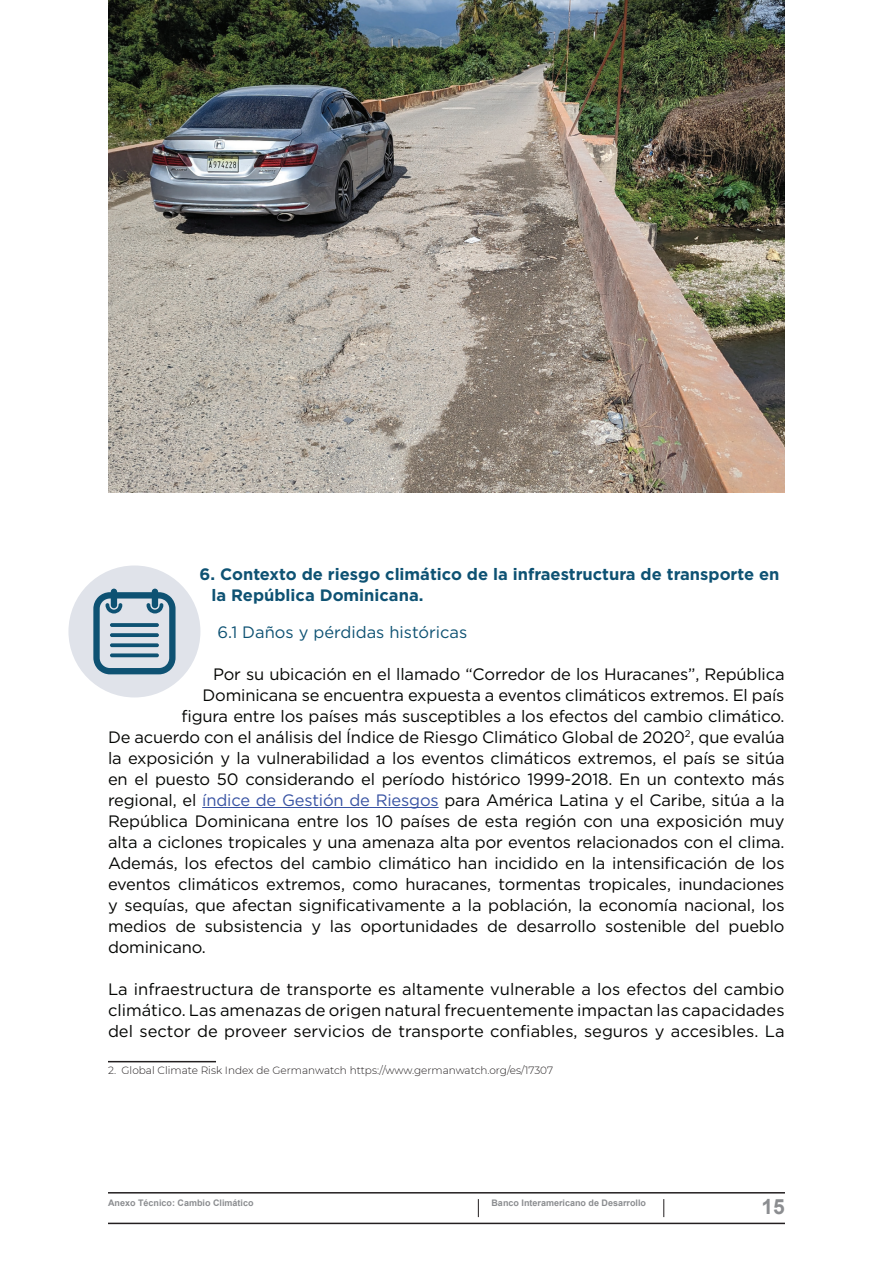
<style>
.page{position:relative;width:893px;height:1263px;background:#fff}
.page>*{position:absolute;margin:0;border:0;box-sizing:border-box;transform-origin:0 0}
.t1{font:700 21px "Arial";color:#8b8d90}
.t2{font:16.5px/21px "Gotham";letter-spacing:-.01em;color:#040503;text-align:justify}
.t3{font:700 16.5px/21.6px "Gotham";color:#0e5273}
.t4{font:16.5px "Gotham";color:#0e5273}
.t5{font:300 10.5px "Montserrat";color:#231f20}
.t6{font:700 9px "Arial";color:#8b8d90}
.s1{color:#3853a3}
</style>
<div class="page">
<hr style="left:108px;top:1192px;width:677px;height:1px;background:#231f20">
<hr style="left:108px;top:1223px;width:677px;height:1px;background:#231f20">
<svg style="left:478px;top:1199px;width:1px;height:18px"></svg>
<svg style="left:663px;top:1199px;width:1px;height:18px"></svg>
<hr style="left:202px;top:807px;width:237px;height:1px;background:#3853a3">
<hr style="left:108px;top:1061px;width:108px;height:1px;background:#231f20">
<img style="left:108px;top:0;width:677px;height:493px">
<div style="left:68px;top:565px;width:132px;height:132px;background:#e0e3ea;border-radius:50%"></div>
<svg style="left:93px;top:589px;width:83px;height:85px"></svg>
<p class="t3" style="left:211px;top:563px;width:570px;text-indent:-12px">6. Contexto de riesgo climático de la infraestructura de transporte en la República Dominicana.</p>
<p class="t4" style="left:218px;top:621px;width:251px">6.1 Daños y pérdidas históricas</p>
<p class="t2" style="left:213px;top:663px;width:573px">Por su ubicación en el llamado “Corredor de los Huracanes”, República</p>
<p class="t2" style="left:203px;top:684px;width:583px">Dominicana se encuentra expuesta a eventos climáticos extremos. El país</p>
<p class="t2" style="left:181px;top:705px;width:605px">figura entre los países más susceptibles a los efectos del cambio climático.</p>
<p class="t2" style="left:108px;top:726px;width:678px">De acuerdo con el análisis del Índice de Riesgo Climático Global de 2020<sup>2</sup>, que evalúa</p>
<p class="t2" style="left:108px;top:747px;width:678px">la exposición y la vulnerabilidad a los eventos climáticos extremos, el país se sitúa</p>
<p class="t2" style="left:108px;top:768px;width:678px">en el puesto 50 considerando el período histórico 1999-2018. En un contexto más</p>
<p class="t2" style="left:108px;top:789px;width:678px">regional, el <span class="s1">índice de Gestión de Riesgos</span> para América Latina y el Caribe, sitúa a la</p>
<p class="t2" style="left:108px;top:810px;width:678px">República Dominicana entre los 10 países de esta región con una exposición muy</p>
<p class="t2" style="left:108px;top:831px;width:678px">alta a ciclones tropicales y una amenaza alta por eventos relacionados con el clima.</p>
<p class="t2" style="left:108px;top:852px;width:678px">Además, los efectos del cambio climático han incidido en la intensificación de los</p>
<p class="t2" style="left:108px;top:873px;width:678px">eventos climáticos extremos, como huracanes, tormentas tropicales, inundaciones</p>
<p class="t2" style="left:108px;top:894px;width:678px">y sequías, que afectan significativamente a la población, la economía nacional, los</p>
<p class="t2" style="left:108px;top:915px;width:678px">medios de subsistencia y las oportunidades de desarrollo sostenible del pueblo</p>
<p class="t2" style="left:108px;top:936px;width:99px">dominicano.</p>
<p class="t2" style="left:108px;top:978px;width:678px">La infraestructura de transporte es altamente vulnerable a los efectos del cambio climático. Las amenazas de origen natural frecuentemente impactan las capacidades del sector de proveer servicios de transporte confiables, seguros y accesibles. La</p>
<p class="t5" style="left:108px;top:1063px;width:447px">2. Global Climate Risk Index de Germanwatch https://www.germanwatch.org/es/17307</p>
<p class="t6" style="left:108px;top:1196px;width:147px">Anexo Técnico: Cambio Climático</p>
<p class="t6" style="left:491px;top:1196px;width:156px">Banco Interamericano de Desarrollo</p>
<p class="t1" style="left:762px;top:1193px;width:25px">15</p>
</div>
